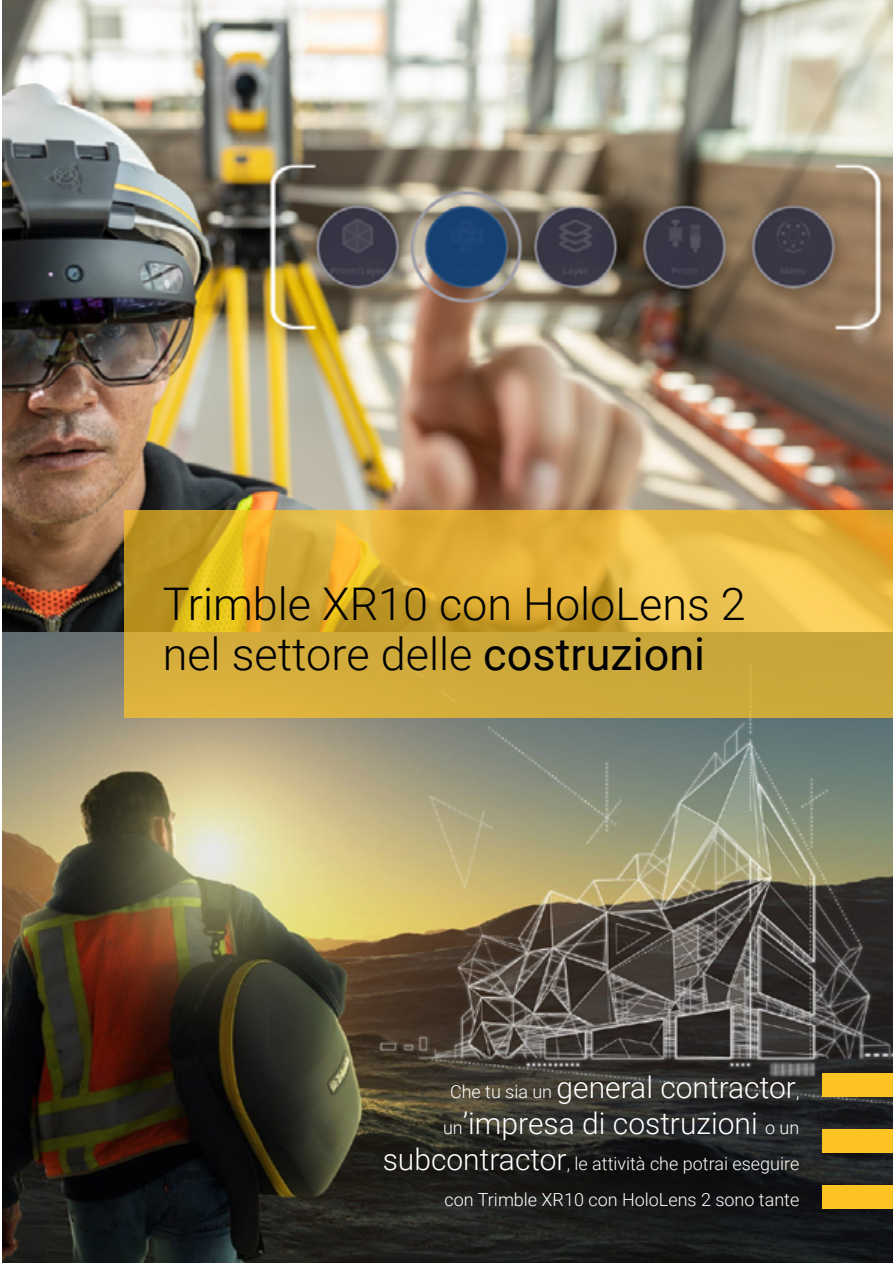
<style>
.page{position:relative;width:893px;height:1263px;background:#fff}
.page>*{position:absolute;margin:0;border:0;box-sizing:border-box;transform-origin:0 0}
.t1{font:300 45px/49.5px "Roboto";color:#020203}
.t2{font:300 30px/36px "Roboto";color:#fff}
.t3{font:300 18px/36px "Roboto";color:#fff;text-align:right}
.s1{font-weight:400}
.s2{font-size:18px}
.s3{font-size:30px}
</style>
<div class="page">
<img style="left:2px;top:0;width:891px;height:1263px">
<svg style="left:124px;top:510px;width:769px;height:208px"></svg>
<div style="left:822px;top:1073px;width:71px;height:23px;background:#fdc323"></div>
<div style="left:822px;top:1129px;width:71px;height:23px;background:#fdc323"></div>
<div style="left:822px;top:1185px;width:71px;height:23px;background:#fdc323"></div>
<h1 class="t1" style="left:163px;top:578px;width:585px">Trimble XR10 con HoloLens 2 nel settore delle <span class="s1">costruzioni</span></h1>
<h2 class="t2" style="left:443px;top:1068px;width:358px"><span class="s2">Che tu sia un</span> general contractor<span class="s2">, un</span>’impresa di costruzioni <span class="s2">o un</span></h2>
<p class="t3" style="left:383px;top:1145px;width:418px"><span class="s3">subcontractor</span>, le attività che potrai eseguire con Trimble XR10 con HoloLens 2 sono tante</p>
</div>
